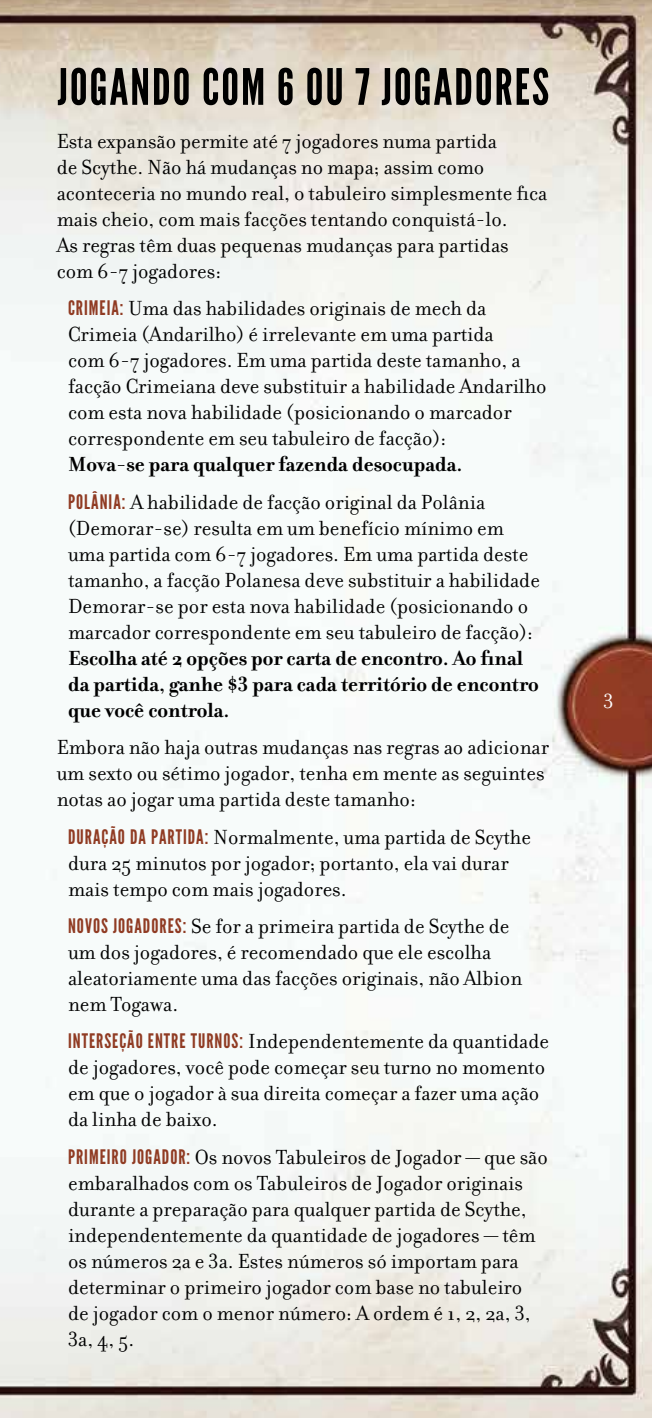
<style>
.page{position:relative;width:652px;height:1418px;background:#fff}
.page>*{position:absolute;margin:0;border:0;box-sizing:border-box;transform-origin:0 0}
.t1{font:50px "League Gothic";letter-spacing:.04em;color:#000}
.t2{font:22px/26px "Filosofia";color:#000}
.t3{font:700 22px/26px "Filosofia";color:#000}
.t4{font:22px "Filosofia";color:#fff}
.s1{font-family:"League Gothic";font-size:20px;color:#903b23}
.s2{font-family:"League Gothic";font-weight:400;font-size:20px;color:#903b23}
.s3{font-weight:400}
</style>
<div class="page">
<img style="left:0;top:0;width:652px;height:1417px">
<h1 class="t1" style="left:58px;top:57px;width:493px">JOGANDO COM 6 OU 7 JOGADORES</h1>
<p class="t2" style="left:57px;top:128px;width:492px">Esta expansão permite até 7 jogadores numa partida<br>de Scythe. Não há mudanças no mapa; assim como aconteceria no mundo real, o tabuleiro simplesmente fica mais cheio, com mais facções tentando conquistá-lo.<br>As regras têm duas pequenas mudanças para partidas com 6-7 jogadores:</p>
<p class="t2" style="left:68px;top:296px;width:480px"><span class="s1">CRIMEIA:</span> Uma das habilidades originais de mech da Crimeia (Andarilho) é irrelevante em uma partida<br>com 6-7 jogadores. Em uma partida deste tamanho, a facção Crimeiana deve substituir a habilidade Andarilho com esta nova habilidade (posicionando o marcador correspondente em seu tabuleiro de facção):</p>
<p class="t3" style="left:68px;top:446px;width:419px;line-height:37.4px">Mova-se para qualquer fazenda desocupada.<br><span class="s2">POLÂNIA:</span> <span class="s3">A habilidade de facção original da Polânia</span></p>
<p class="t2" style="left:68px;top:515px;width:473px">(Demorar-se) resulta em um benefício mínimo em uma partida com 6-7 jogadores. Em uma partida deste tamanho, a facção Polanesa deve substituir a habilidade Demorar-se por esta nova habilidade (posicionando o marcador correspondente em seu tabuleiro de facção):</p>
<p class="t3" style="left:68px;top:645px;width:472px">Escolha até 2 opções por carta de encontro. Ao final da partida, ganhe $3 para cada território de encontro que você controla.</p>
<p class="t2" style="left:57px;top:734px;width:494px">Embora não haja outras mudanças nas regras ao adicionar um sexto ou sétimo jogador, tenha em mente as seguintes notas ao jogar uma partida deste tamanho:</p>
<p class="t2" style="left:68px;top:824px;width:464px"><span class="s1">DURAÇÃO DA PARTIDA:</span> Normalmente, uma partida de Scythe dura 25 minutos por jogador; portanto, ela vai durar mais tempo com mais jogadores.</p>
<p class="t2" style="left:68px;top:913px;width:456px"><span class="s1">NOVOS JOGADORES:</span> Se for a primeira partida de Scythe de um dos jogadores, é recomendado que ele escolha aleatoriamente uma das facções originais, não Albion nem Togawa.</p>
<p class="t2" style="left:68px;top:1028px;width:483px"><span class="s1">INTERSEÇÃO ENTRE TURNOS:</span> Independentemente da quantidade de jogadores, você pode começar seu turno no momento em que o jogador à sua direita começar a fazer uma ação da linha de baixo.</p>
<p class="t2" style="left:68px;top:1144px;width:481px"><span class="s1">PRIMEIRO JOGADOR:</span> Os novos Tabuleiros de Jogador — que são embaralhados com os Tabuleiros de Jogador originais durante a preparação para qualquer partida de Scythe, independentemente da quantidade de jogadores — têm os números 2a e 3a. Estes números só importam para determinar o primeiro jogador com base no tabuleiro de jogador com o menor número: A ordem é 1, 2, 2a, 3, 3a, 4, 5.</p>
<p class="t4" style="left:604px;top:689px;width:12px">3</p>
</div>
